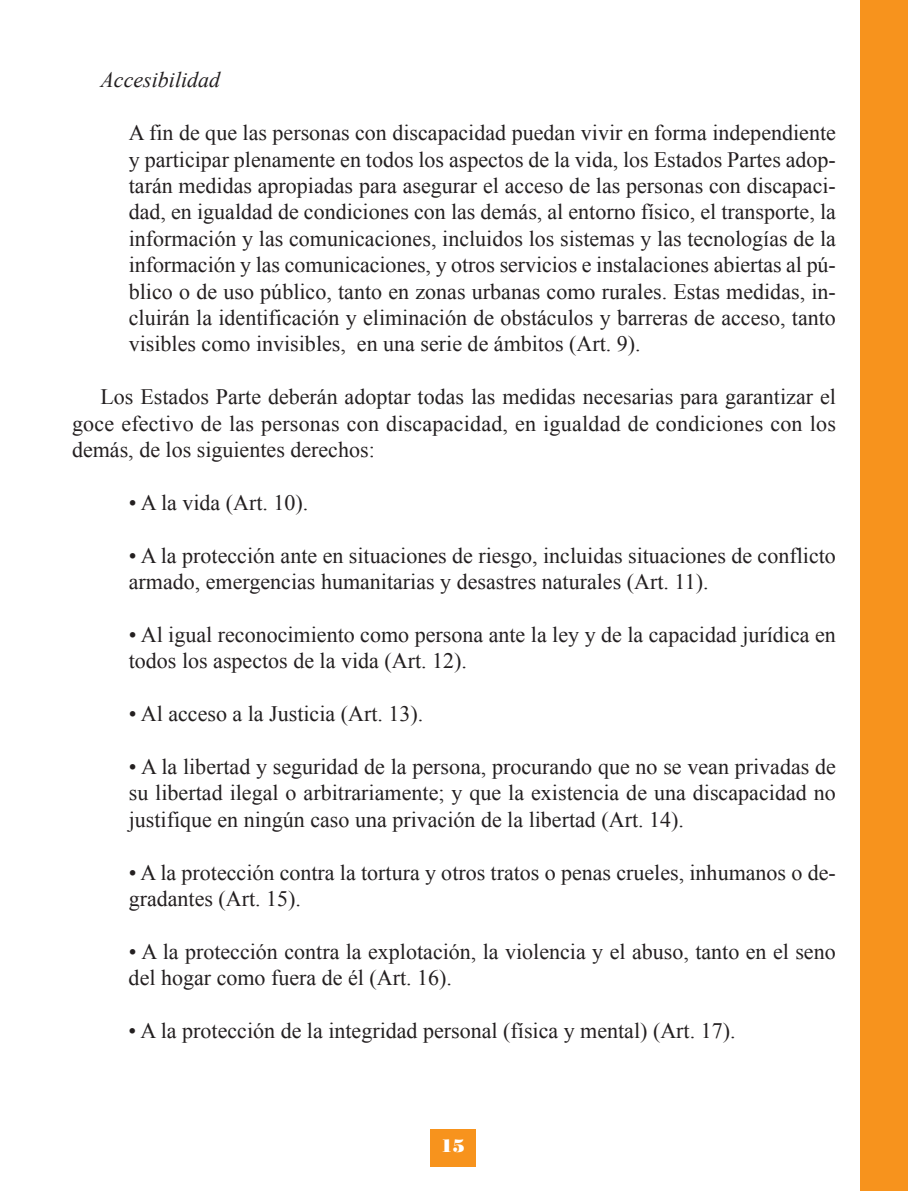
<style>
.page{position:relative;width:908px;height:1191px;background:#fff}
.page>*{position:absolute;margin:0;border:0;box-sizing:border-box;transform-origin:0 0}
.t1{font:22px/26.4px "Times New Roman";color:#231f20}
.t2{font:italic 22px "Times New Roman";color:#231f20}
.t3{font:18px "Bodoni Std Poster";color:#fff}
</style>
<div class="page">
<div style="left:430px;top:1129px;width:46px;height:37px;background:#f7931d"></div>
<div style="left:859px;top:0;width:48px;height:1191px;background:#f7931d"></div>
<p class="t2" style="left:100px;top:68px;width:121px">Accesibilidad</p>
<p class="t1" style="left:129px;top:119px;width:708px;text-align:justify">A fin de que las personas con discapacidad puedan vivir en forma independiente y participar plenamente en todos los aspectos de la vida, los Estados Partes adop&shy;tarán medidas apropiadas para asegurar el acceso de las personas con discapaci&shy;dad, en igualdad de condiciones con las demás, al entorno físico, el transporte, la información y las comunicaciones, incluidos los sistemas y las tecnologías de la información y las comunicaciones, y otros servicios e instalaciones abiertas al pú&shy;blico o de uso público, tanto en zonas urbanas como rurales. Estas medidas, in&shy;cluirán la identificación y eliminación de obstáculos y barreras de acceso, tanto visibles como invisibles, en una serie de ámbitos (Art. 9).</p>
<p class="t1" style="left:72px;top:383px;width:765px;text-align:justify;text-indent:28px">Los Estados Parte deberán adoptar todas las medidas necesarias para garantizar el goce efectivo de las personas con discapacidad, en igualdad de condiciones con los demás, de los siguientes derechos:</p>
<p class="t1" style="left:129px;top:489px;width:181px">• A la vida (Art. 10).</p>
<p class="t1" style="left:129px;top:542px;width:708px">• A la protección ante en situaciones de riesgo, incluidas situaciones de conflicto armado, emergencias humanitarias y desastres naturales (Art. 11).</p>
<p class="t1" style="left:129px;top:621px;width:708px">• Al igual reconocimiento como persona ante la ley y de la capacidad jurídica en todos los aspectos de la vida (Art. 12).</p>
<p class="t1" style="left:129px;top:700px;width:296px">• Al acceso a la Justicia (Art. 13).</p>
<p class="t1" style="left:129px;top:753px;width:708px;text-align:justify">• A la libertad y seguridad de la persona, procurando que no se vean privadas de su libertad ilegal o arbitrariamente; y que la existencia de una discapacidad no justifique en ningún caso una privación de la libertad (Art. 14).</p>
<p class="t1" style="left:129px;top:859px;width:708px">• A la protección contra la tortura y otros tratos o penas crueles, inhumanos o de&shy;gradantes (Art. 15).</p>
<p class="t1" style="left:129px;top:938px;width:708px">• A la protección contra la explotación, la violencia y el abuso, tanto en el seno del hogar como fuera de él (Art. 16).</p>
<p class="t1" style="left:129px;top:1017px;width:608px">• A la protección de la integridad personal (física y mental) (Art. 17).</p>
<p class="t3" style="left:440px;top:1135px;width:26px">15</p>
</div>
